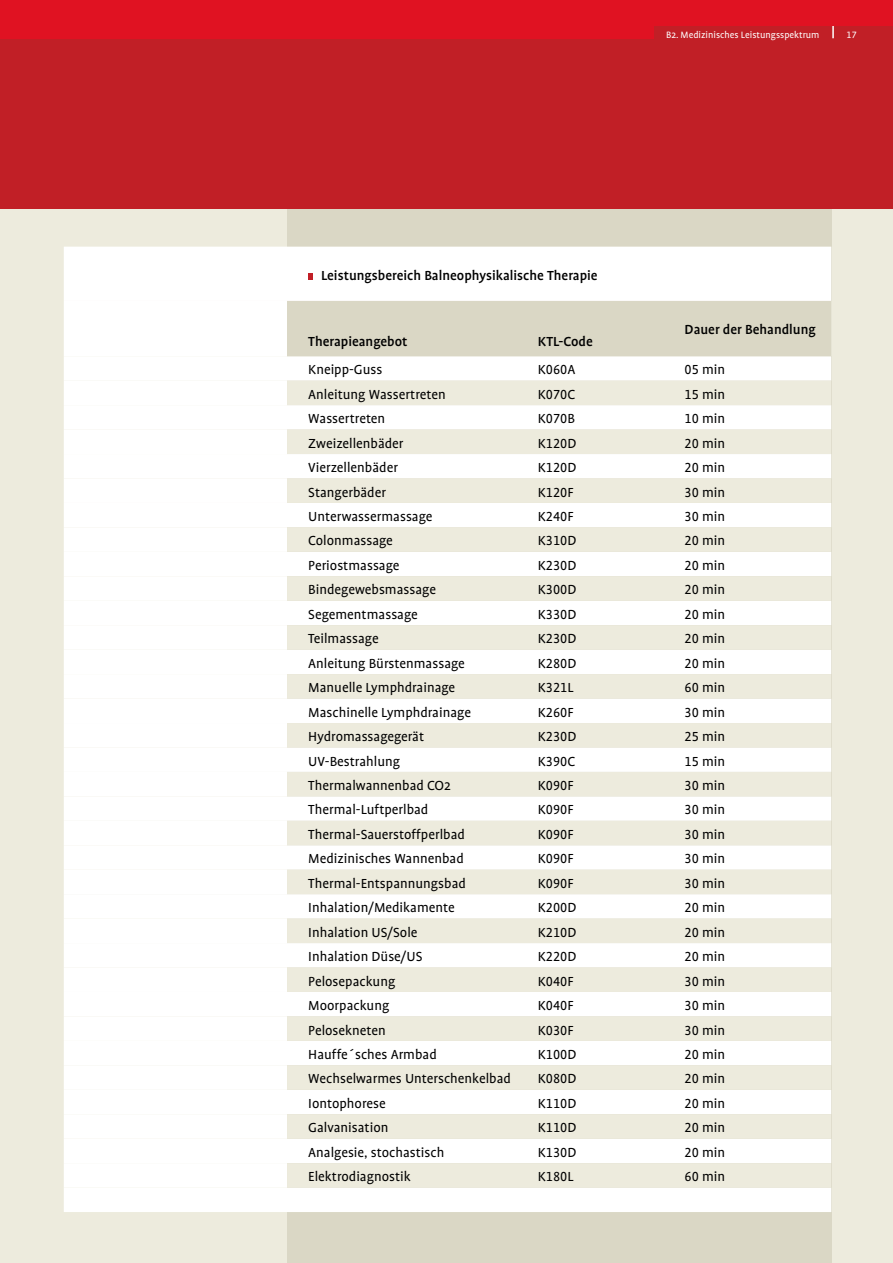
<style>
.page{position:relative;width:893px;height:1263px;background:#edebdd}
.page>*{position:absolute;margin:0;border:0;box-sizing:border-box;transform-origin:0 0}
.t1{font:15px "Profile";color:#000}
.t2{font:15px "Profile NO";color:#000}
.t3{font:500 15px "Profile Pro";color:#000}
.t4{font:10.5px "Profile";color:#fff}
.t5{font:10.5px "Profile NO";color:#fff}
.s1{font-family:"Profile"}
.s2{font-family:"Profile NO"}
</style>
<div class="page">
<div style="left:287px;top:0;width:544px;height:1263px;background:#dad7c5"></div>
<div style="left:0;top:0;width:893px;height:208px;background:#c11f26"></div>
<hr style="left:832px;top:0;width:2px;height:38px;background:#fff">
<div style="left:0;top:0;width:654px;height:38px;background:#e01222"></div>
<div style="left:549px;top:0;width:344px;height:26px;background:#e01222"></div>
<hr style="left:0;top:0;width:1px;height:1263px;background:#edebdd">
<hr style="left:0;top:0;width:1px;height:38px;background:#e01222">
<div style="left:64px;top:247px;width:767px;height:965px;background:#fff"></div>
<div style="left:64px;top:301px;width:223px;height:886px;background:#fff"></div>
<svg style="left:287px;top:301px;width:545px;height:886px;background:#f3f2eb"></svg>
<svg style="left:308px;top:273px;width:5px;height:7px"></svg>
<p class="t4" style="left:666px;top:29px;width:155px">B2. Medizinisches Leistungsspektrum</p>
<p class="t5" style="left:847px;top:30px;width:12px">17</p>
<p class="t3" style="left:321px;top:266px;width:278px">Leistungsbereich Balneophysikalische Therapie</p>
<p class="t3" style="left:308px;top:333px;width:101px">Therapieangebot</p>
<p class="t3" style="left:538px;top:333px;width:56px">KTL-Code</p>
<p class="t3" style="left:685px;top:321px;width:133px">Dauer der Behandlung</p>
<p class="t1" style="left:308px;top:362px;width:76px">Kneipp-Guss</p>
<p class="t2" style="left:538px;top:363px;width:39px"><span class="s1">K</span>060<span class="s1">A</span></p>
<p class="t1" style="left:685px;top:362px;width:42px"><span class="s2">05</span> min</p>
<p class="t1" style="left:308px;top:386px;width:139px">Anleitung Wassertreten</p>
<p class="t2" style="left:538px;top:387px;width:39px"><span class="s1">K</span>070<span class="s1">C</span></p>
<p class="t1" style="left:685px;top:386px;width:42px"><span class="s2">15</span> min</p>
<p class="t1" style="left:308px;top:411px;width:78px">Wassertreten</p>
<p class="t2" style="left:538px;top:411px;width:39px"><span class="s1">K</span>070<span class="s1">B</span></p>
<p class="t1" style="left:685px;top:411px;width:42px"><span class="s2">10</span> min</p>
<p class="t1" style="left:308px;top:435px;width:97px">Zweizellenbäder</p>
<p class="t2" style="left:538px;top:436px;width:40px"><span class="s1">K</span>120<span class="s1">D</span></p>
<p class="t1" style="left:685px;top:435px;width:42px"><span class="s2">20</span> min</p>
<p class="t1" style="left:308px;top:460px;width:91px">Vierzellenbäder</p>
<p class="t2" style="left:538px;top:460px;width:40px"><span class="s1">K</span>120<span class="s1">D</span></p>
<p class="t1" style="left:685px;top:460px;width:42px"><span class="s2">20</span> min</p>
<p class="t1" style="left:308px;top:484px;width:79px">Stangerbäder</p>
<p class="t2" style="left:538px;top:485px;width:37px"><span class="s1">K</span>120<span class="s1">F</span></p>
<p class="t1" style="left:685px;top:484px;width:42px"><span class="s2">30</span> min</p>
<p class="t1" style="left:308px;top:509px;width:126px">Unterwassermassage</p>
<p class="t2" style="left:538px;top:509px;width:37px"><span class="s1">K</span>240<span class="s1">F</span></p>
<p class="t1" style="left:685px;top:509px;width:42px"><span class="s2">30</span> min</p>
<p class="t1" style="left:308px;top:533px;width:86px">Colonmassage</p>
<p class="t2" style="left:538px;top:534px;width:40px"><span class="s1">K</span>310<span class="s1">D</span></p>
<p class="t1" style="left:685px;top:533px;width:42px"><span class="s2">20</span> min</p>
<p class="t1" style="left:308px;top:558px;width:93px">Periostmassage</p>
<p class="t2" style="left:538px;top:558px;width:40px"><span class="s1">K</span>230<span class="s1">D</span></p>
<p class="t1" style="left:685px;top:558px;width:42px"><span class="s2">20</span> min</p>
<p class="t1" style="left:308px;top:582px;width:129px">Bindegewebsmassage</p>
<p class="t2" style="left:538px;top:583px;width:40px"><span class="s1">K</span>300<span class="s1">D</span></p>
<p class="t1" style="left:685px;top:582px;width:42px"><span class="s2">20</span> min</p>
<p class="t1" style="left:308px;top:606px;width:111px">Segementmassage</p>
<p class="t2" style="left:538px;top:607px;width:40px"><span class="s1">K</span>330<span class="s1">D</span></p>
<p class="t1" style="left:685px;top:606px;width:42px"><span class="s2">20</span> min</p>
<p class="t1" style="left:308px;top:631px;width:72px">Teilmassage</p>
<p class="t2" style="left:538px;top:631px;width:40px"><span class="s1">K</span>230<span class="s1">D</span></p>
<p class="t1" style="left:685px;top:631px;width:42px"><span class="s2">20</span> min</p>
<p class="t1" style="left:308px;top:655px;width:158px">Anleitung Bürstenmassage</p>
<p class="t2" style="left:538px;top:656px;width:40px"><span class="s1">K</span>280<span class="s1">D</span></p>
<p class="t1" style="left:685px;top:655px;width:42px"><span class="s2">20</span> min</p>
<p class="t1" style="left:308px;top:680px;width:148px">Manuelle Lymphdrainage</p>
<p class="t2" style="left:538px;top:680px;width:37px"><span class="s1">K</span>321<span class="s1">L</span></p>
<p class="t1" style="left:685px;top:680px;width:42px"><span class="s2">60</span> min</p>
<p class="t1" style="left:308px;top:704px;width:164px">Maschinelle Lymphdrainage</p>
<p class="t2" style="left:538px;top:705px;width:37px"><span class="s1">K</span>260<span class="s1">F</span></p>
<p class="t1" style="left:685px;top:704px;width:42px"><span class="s2">30</span> min</p>
<p class="t1" style="left:308px;top:729px;width:117px">Hydromassagegerät</p>
<p class="t2" style="left:538px;top:729px;width:40px"><span class="s1">K</span>230<span class="s1">D</span></p>
<p class="t1" style="left:685px;top:729px;width:42px"><span class="s2">25</span> min</p>
<p class="t1" style="left:308px;top:753px;width:93px">UV-Bestrahlung</p>
<p class="t2" style="left:538px;top:754px;width:39px"><span class="s1">K</span>390<span class="s1">C</span></p>
<p class="t1" style="left:685px;top:753px;width:42px"><span class="s2">15</span> min</p>
<p class="t1" style="left:308px;top:778px;width:144px">Thermalwannenbad CO2</p>
<p class="t2" style="left:538px;top:778px;width:37px"><span class="s1">K</span>090<span class="s1">F</span></p>
<p class="t1" style="left:685px;top:778px;width:42px"><span class="s2">30</span> min</p>
<p class="t1" style="left:308px;top:802px;width:122px">Thermal-Luftperlbad</p>
<p class="t2" style="left:538px;top:803px;width:37px"><span class="s1">K</span>090<span class="s1">F</span></p>
<p class="t1" style="left:685px;top:802px;width:42px"><span class="s2">30</span> min</p>
<p class="t1" style="left:308px;top:826px;width:158px">Thermal-Sauerstoffperlbad</p>
<p class="t2" style="left:538px;top:827px;width:37px"><span class="s1">K</span>090<span class="s1">F</span></p>
<p class="t1" style="left:685px;top:826px;width:42px"><span class="s2">30</span> min</p>
<p class="t1" style="left:308px;top:851px;width:157px">Medizinisches Wannenbad</p>
<p class="t2" style="left:538px;top:852px;width:37px"><span class="s1">K</span>090<span class="s1">F</span></p>
<p class="t1" style="left:685px;top:851px;width:42px"><span class="s2">30</span> min</p>
<p class="t1" style="left:308px;top:875px;width:159px">Thermal-Entspannungsbad</p>
<p class="t2" style="left:538px;top:876px;width:37px"><span class="s1">K</span>090<span class="s1">F</span></p>
<p class="t1" style="left:685px;top:875px;width:42px"><span class="s2">30</span> min</p>
<p class="t1" style="left:308px;top:900px;width:148px">Inhalation/Medikamente</p>
<p class="t2" style="left:538px;top:900px;width:40px"><span class="s1">K</span>200<span class="s1">D</span></p>
<p class="t1" style="left:685px;top:900px;width:42px"><span class="s2">20</span> min</p>
<p class="t1" style="left:308px;top:924px;width:111px">Inhalation US/Sole</p>
<p class="t2" style="left:538px;top:925px;width:40px"><span class="s1">K</span>210<span class="s1">D</span></p>
<p class="t1" style="left:685px;top:924px;width:42px"><span class="s2">20</span> min</p>
<p class="t1" style="left:308px;top:949px;width:116px">Inhalation Düse/US</p>
<p class="t2" style="left:538px;top:949px;width:40px"><span class="s1">K</span>220<span class="s1">D</span></p>
<p class="t1" style="left:685px;top:949px;width:42px"><span class="s2">20</span> min</p>
<p class="t1" style="left:308px;top:973px;width:89px">Pelosepackung</p>
<p class="t2" style="left:538px;top:974px;width:37px"><span class="s1">K</span>040<span class="s1">F</span></p>
<p class="t1" style="left:685px;top:973px;width:42px"><span class="s2">30</span> min</p>
<p class="t1" style="left:308px;top:998px;width:83px">Moorpackung</p>
<p class="t2" style="left:538px;top:998px;width:37px"><span class="s1">K</span>040<span class="s1">F</span></p>
<p class="t1" style="left:685px;top:998px;width:42px"><span class="s2">30</span> min</p>
<p class="t1" style="left:308px;top:1022px;width:79px">Pelosekneten</p>
<p class="t2" style="left:538px;top:1023px;width:37px"><span class="s1">K</span>030<span class="s1">F</span></p>
<p class="t1" style="left:685px;top:1022px;width:42px"><span class="s2">30</span> min</p>
<p class="t1" style="left:308px;top:1047px;width:130px">Hauffe´sches Armbad</p>
<p class="t2" style="left:538px;top:1047px;width:40px"><span class="s1">K</span>100<span class="s1">D</span></p>
<p class="t1" style="left:685px;top:1047px;width:42px"><span class="s2">20</span> min</p>
<p class="t1" style="left:308px;top:1071px;width:204px">Wechselwarmes Unterschenkelbad</p>
<p class="t2" style="left:538px;top:1072px;width:40px"><span class="s1">K</span>080<span class="s1">D</span></p>
<p class="t1" style="left:685px;top:1071px;width:42px"><span class="s2">20</span> min</p>
<p class="t1" style="left:308px;top:1095px;width:79px">Iontophorese</p>
<p class="t2" style="left:538px;top:1096px;width:40px"><span class="s1">K</span>110<span class="s1">D</span></p>
<p class="t1" style="left:685px;top:1095px;width:42px"><span class="s2">20</span> min</p>
<p class="t1" style="left:308px;top:1120px;width:82px">Galvanisation</p>
<p class="t2" style="left:538px;top:1120px;width:40px"><span class="s1">K</span>110<span class="s1">D</span></p>
<p class="t1" style="left:685px;top:1120px;width:42px"><span class="s2">20</span> min</p>
<p class="t1" style="left:308px;top:1144px;width:138px">Analgesie, stochastisch</p>
<p class="t2" style="left:538px;top:1145px;width:40px"><span class="s1">K</span>130<span class="s1">D</span></p>
<p class="t1" style="left:685px;top:1144px;width:42px"><span class="s2">20</span> min</p>
<p class="t1" style="left:308px;top:1169px;width:104px">Elektrodiagnostik</p>
<p class="t2" style="left:538px;top:1169px;width:37px"><span class="s1">K</span>180<span class="s1">L</span></p>
<p class="t1" style="left:685px;top:1169px;width:42px"><span class="s2">60</span> min</p>
</div>
